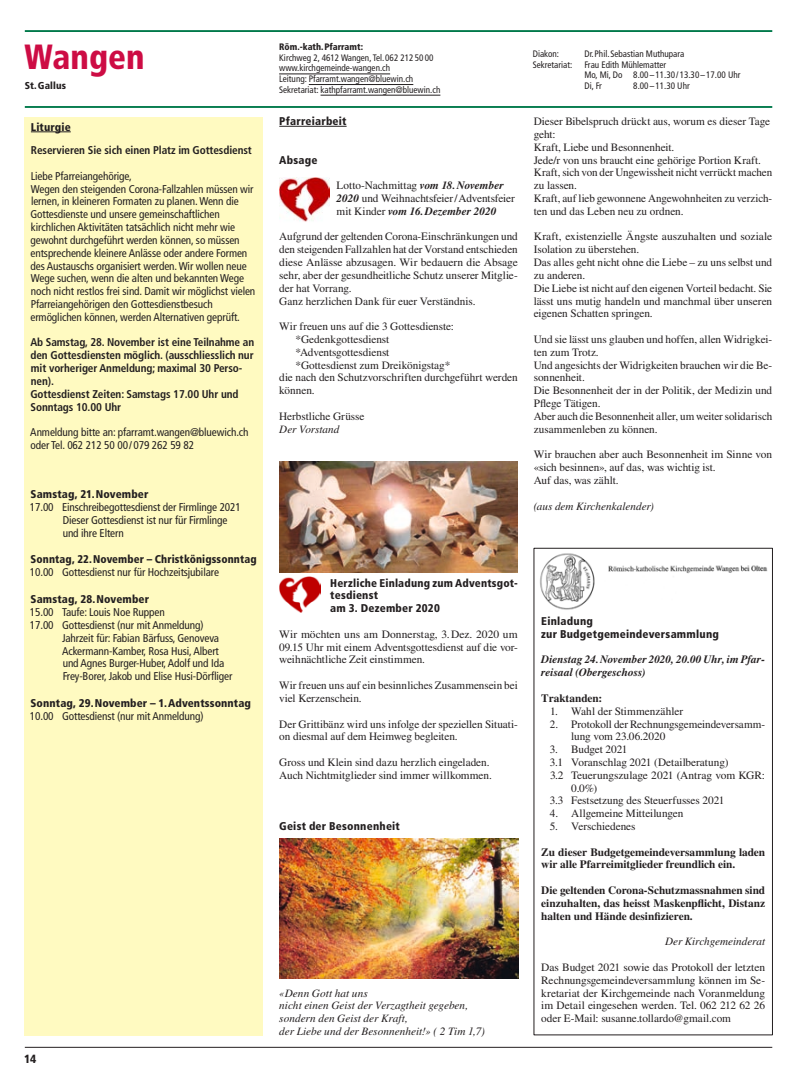
<style>
.page{position:relative;width:798px;height:1081px;background:#fff}
.page>*{position:absolute;margin:0;border:0;box-sizing:border-box;transform-origin:0 0}
.t1{font:900 condensed 35px "Frutiger";color:#cd0c44;scale:.95 1}
.t2{font:900 condensed 11.88px "Frutiger";color:#231f20}
.t3{font:11.25px/12.8px "Times";letter-spacing:-.005em;color:#231f20}
.t4{font:condensed 11.25px/12.9px "Frutiger";letter-spacing:-.01em;color:#231f20}
.t5{font:900 condensed 11.25px/12.9px "Frutiger";letter-spacing:.015em;color:#231f20}
.t6{font:700 condensed 11.25px/12.9px "Frutiger";letter-spacing:-.01em;color:#231f20}
.t7{font:700 11.25px/12.8px "Times";letter-spacing:-.005em;color:#231f20}
.t8{font:italic 11.25px/12.9px "Times";color:#231f20}
.t9{font:italic 700 11.25px/12.8px "Times";letter-spacing:.005em;color:#231f20}
.t10{font:900 condensed 10px "Frutiger";letter-spacing:.015em;color:#231f20}
.t11{font:condensed 9.38px/10.6px "Frutiger";color:#231f20}
.t12{font:900 condensed 9.38px "Frutiger";color:#231f20}
.s1{font-weight:700;font-style:italic}
</style>
<div class="page">
<hr style="left:25px;top:30px;width:747px;height:2px;background:#00794a">
<hr style="left:25px;top:106px;width:747px;height:2px;background:#00794a">
<hr style="left:279px;top:74px;width:111px;height:1px;background:#231f20">
<hr style="left:309px;top:84px;width:104px;height:1px;background:#231f20">
<hr style="left:320px;top:95px;width:120px;height:1px;background:#231f20">
<hr style="left:25px;top:1047px;width:747px;height:1px;background:#231f20">
<hr style="left:279px;top:126px;width:67px;height:1px;background:#231f20">
<div style="left:25px;top:117px;width:238px;height:918px;background:#fffac1"></div>
<hr style="left:31px;top:132px;width:40px;height:1px;background:#231f20">
<img style="left:279px;top:178px;width:50px;height:44px">
<img style="left:279px;top:577px;width:42px;height:36px">
<img style="left:279px;top:461px;width:238px;height:112px">
<img style="left:279px;top:839px;width:239px;height:139px">
<img style="left:540px;top:553px;width:228px;height:57px">
<p class="t12" style="left:279px;top:41px;width:85px">Röm.-kath.Pfarramt:</p>
<p class="t11" style="left:279px;top:52px;width:163px">Kirchweg 2, 4612 Wangen, Tel.062 212 50 00 www.kirchgemeinde-wangen.ch<br>Leitung: Pfarramt.wangen@bluewin.ch Sekretariat: kathpfarramt.wangen@bluewin.ch</p>
<h1 class="t1" style="left:25px;top:36px;width:128px">Wangen</h1>
<p class="t11" style="left:532px;top:49px;width:28px">Diakon:</p>
<p class="t11" style="left:584px;top:49px;width:101px">Dr.Phil.Sebastian Muthupara</p>
<p class="t11" style="left:532px;top:59px;width:41px">Sekretariat:</p>
<p class="t11" style="left:584px;top:59px;width:157px">Frau Edith Mühlematter<br>Mo, Mi, Do 8.00–11.30 / 13.30–17.00 Uhr</p>
<p class="t10" style="left:25px;top:79px;width:43px">St.Gallus</p>
<p class="t11" style="left:584px;top:81px;width:19px">Di, Fr</p>
<p class="t11" style="left:633px;top:81px;width:58px">8.00–11.30 Uhr</p>
<p class="t5" style="left:31px;top:120px;width:41px">Liturgie</p>
<p class="t6" style="left:31px;top:144px;width:222px">Reservieren Sie sich einen Platz im Gottesdienst</p>
<p class="t4" style="left:30px;top:169px;width:226px">Liebe Pfarreiangehörige,<br>Wegen den steigenden Corona-Fallzahlen müssen wir lernen, in kleineren Formaten zu planen. Wenn die Gottesdienste und unsere gemeinschaftlichen kirchlichen Aktivitäten tatsächlich nicht mehr wie gewohnt durchgeführt werden können, so müssen entsprechende kleinere Anlässe oder andere Formen des Austauschs organisiert werden. Wir wollen neue Wege suchen, wenn die alten und bekannten Wege noch nicht restlos frei sind. Damit wir möglichst vielen Pfarreiangehörigen den Gottesdienstbesuch ermöglichen können, werden Alternativen geprüft.</p>
<p class="t6" style="left:30px;top:336px;width:225px">Ab Samstag, 28. November ist eine Teilnahme an den Gottesdiensten möglich. (ausschliesslich nur mit vorheriger Anmeldung; maximal 30 Perso&shy;nen).<br>Gottesdienst Zeiten: Samstags 17.00 Uhr und Sonntags 10.00 Uhr</p>
<p class="t4" style="left:30px;top:426px;width:220px">Anmeldung bitte an: pfarramt.wangen@bluewich.ch oder Tel. 062 212 50 00/079 262 59 82</p>
<p class="t5" style="left:31px;top:488px;width:119px">Samstag, 21.November</p>
<p class="t4" style="left:63px;top:500px;width:180px;text-indent:-33px">17.00 Einschreibegottesdienst der Firmlinge 2021<br>Dieser Gottesdienst ist nur für Firmlinge und ihre Eltern</p>
<p class="t5" style="left:31px;top:553px;width:227px">Sonntag, 22.November – Christkönigssonntag</p>
<p class="t4" style="left:30px;top:566px;width:191px">10.00 Gottesdienst nur für Hochzeitsjubilare</p>
<p class="t5" style="left:31px;top:593px;width:120px">Samstag, 28.November</p>
<p class="t4" style="left:30px;top:606px;width:136px">15.00 Taufe: Louis Noe Ruppen</p>
<p class="t4" style="left:30px;top:618px;width:175px">17.00 Gottesdienst (nur mit Anmeldung)</p>
<p class="t4" style="left:62px;top:631px;width:158px">Jahrzeit für: Fabian Bärfuss, Genoveva</p>
<p class="t4" style="left:62px;top:644px;width:158px">Ackermann-Kamber, Rosa Husi, Albert</p>
<p class="t4" style="left:63px;top:657px;width:163px">und Agnes Burger-Huber, Adolf und Ida</p>
<p class="t4" style="left:63px;top:670px;width:171px">Frey-Borer, Jakob und Elise Husi-Dörfliger</p>
<p class="t5" style="left:31px;top:697px;width:222px">Sonntag, 29.November – 1.Adventssonntag</p>
<p class="t4" style="left:30px;top:710px;width:175px">10.00 Gottesdienst (nur mit Anmeldung)</p>
<p class="t2" style="left:24px;top:1052px;width:14px">14</p>
<p class="t5" style="left:279px;top:115px;width:69px">Pfarreiarbeit</p>
<p class="t5" style="left:279px;top:153px;width:40px">Absage</p>
<p class="t3" style="left:336px;top:179px;width:180px">Lotto-Nachmittag <span class="s1">vom 18.November<br>2020</span> und Weihnachtsfeier/Adventsfeier mit Kinder <span class="s1">vom 16.Dezember 2020</span></p>
<p class="t3" style="left:279px;top:230px;width:240px">Aufgrund der geltenden Corona-Einschränkungen und den steigenden Fallzahlen hat der Vorstand entschieden diese Anlässe abzusagen. Wir bedauern die Absage sehr, aber der gesundheitliche Schutz unserer Mitglie&shy;der hat Vorrang.<br>Ganz herzlichen Dank für euer Verständnis.</p>
<p class="t3" style="left:279px;top:320px;width:176px">Wir freuen uns auf die 3 Gottesdienste:</p>
<p class="t3" style="left:295px;top:333px;width:95px">*Gedenkgottesdienst</p>
<p class="t3" style="left:295px;top:346px;width:95px">*Adventsgottesdienst</p>
<p class="t3" style="left:295px;top:358px;width:156px">*Gottesdienst zum Dreikönigstag*</p>
<p class="t3" style="left:279px;top:371px;width:240px">die nach den Schutzvorschriften durchgeführt werden</p>
<p class="t3" style="left:279px;top:384px;width:37px">können.</p>
<p class="t3" style="left:279px;top:410px;width:87px">Herbstliche Grüsse</p>
<p class="t8" style="left:279px;top:422px;width:62px">Der Vorstand</p>
<p class="t3" style="left:533px;top:115px;width:240px">Dieser Bibelspruch drückt aus, worum es dieser Tage geht:<br>Kraft, Liebe und Besonnenheit.<br>Jede/r von uns braucht eine gehörige Portion Kraft.<br>Kraft, sich von der Ungewissheit nicht verrückt machen zu lassen.<br>Kraft, auf lieb gewonnene Angewohnheiten zu verzich&shy;ten und das Leben neu zu ordnen.</p>
<p class="t3" style="left:533px;top:230px;width:240px">Kraft, existenzielle Ängste auszuhalten und soziale Isolation zu überstehen.<br>Das alles geht nicht ohne die Liebe – zu uns selbst und zu anderen.<br>Die Liebe ist nicht auf den eigenen Vorteil bedacht. Sie lässt uns mutig handeln und manchmal über unseren eigenen Schatten springen.</p>
<p class="t3" style="left:533px;top:333px;width:240px">Und sie lässt uns glauben und hoffen, allen Widrigkei&shy;ten zum Trotz.<br>Und angesichts der Widrigkeiten brauchen wir die Be&shy;sonnenheit.<br>Die Besonnenheit der in der Politik, der Medizin und Pflege Tätigen.<br>Aber auch die Besonnenheit aller, um weiter solidarisch zusammenleben zu können.</p>
<p class="t3" style="left:533px;top:448px;width:240px">Wir brauchen aber auch Besonnenheit im Sinne von «sich besinnen», auf das, was wichtig ist.<br>Auf das, was zählt.</p>
<p class="t8" style="left:533px;top:499px;width:122px">(aus dem Kirchenkalender)</p>
<p class="t5" style="left:330px;top:576px;width:189px">Herzliche Einladung zum Adventsgot&shy;tesdienst<br>am 3. Dezember 2020</p>
<p class="t3" style="left:279px;top:627px;width:240px;text-align:justify">Wir möchten uns am Donnerstag, 3.Dez. 2020 um 09.15 Uhr mit einem Adventsgottesdienst auf die vor&shy;weihnächtliche Zeit einstimmen.</p>
<p class="t3" style="left:279px;top:679px;width:240px">Wir freuen uns auf ein besinnliches Zusammensein bei viel Kerzenschein.</p>
<p class="t3" style="left:279px;top:717px;width:240px">Der Grittibänz wird uns infolge der speziellen Situati&shy;on diesmal auf dem Heimweg begleiten.</p>
<p class="t3" style="left:279px;top:755px;width:214px">Gross und Klein sind dazu herzlich eingeladen.<br>Auch Nichtmitglieder sind immer willkommen.</p>
<p class="t5" style="left:279px;top:819px;width:122px">Geist der Besonnenheit</p>
<p class="t8" style="left:279px;top:986px;width:207px">«Denn Gott hat uns<br>nicht einen Geist der Verzagtheit gegeben, sondern den Geist der Kraft,<br>der Liebe und der Besonnenheit!» ( 2 Tim 1,7)</p>
<p class="t5" style="left:541px;top:614px;width:179px">Einladung<br>zur Budgetgemeindeversammlung</p>
<p class="t9" style="left:541px;top:653px;width:225px">Dienstag 24.November 2020, 20.00 Uhr, im Pfar&shy;reisaal (Obergeschoss)</p>
<p class="t7" style="left:541px;top:691px;width:62px">Traktanden:</p>
<p class="t3" style="left:549px;top:704px;width:134px">1. Wahl der Stimmenzähler</p>
<p class="t3" style="left:571px;top:717px;width:195px;text-indent:-21px">2. Protokoll der Rechnungsgemeindeversamm&shy;lung vom 23.06.2020</p>
<p class="t3" style="left:549px;top:743px;width:79px">3. Budget 2021</p>
<p class="t3" style="left:549px;top:756px;width:180px">3.1 Voranschlag 2021 (Detailberatung)</p>
<p class="t3" style="left:549px;top:768px;width:216px">3.2 Teuerungszulage 2021 (Antrag vom KGR:</p>
<p class="t3" style="left:571px;top:781px;width:27px">0.0%)</p>
<p class="t3" style="left:549px;top:794px;width:176px">3.3 Festsetzung des Steuerfusses 2021</p>
<p class="t3" style="left:549px;top:807px;width:135px">4. Allgemeine Mitteilungen</p>
<p class="t3" style="left:549px;top:820px;width:87px">5. Verschiedenes</p>
<p class="t7" style="left:541px;top:845px;width:225px">Zu dieser Budgetgemeindeversammlung laden wir alle Pfarreimitglieder freundlich ein.</p>
<p class="t7" style="left:541px;top:883px;width:225px;text-align:justify">Die geltenden Corona-Schutzmassnahmen sind einzuhalten, das heisst Maskenpflicht, Distanz halten und Hände desinfizieren.</p>
<p class="t8" style="left:665px;top:935px;width:101px">Der Kirchgemeinderat</p>
<p class="t3" style="left:541px;top:961px;width:225px;text-align:justify">Das Budget 2021 sowie das Protokoll der letzten Rechnungsgemeindeversammlung können im Se&shy;kretariat der Kirchgemeinde nach Voranmeldung im Detail eingesehen werden. Tel. 062 212 62 26 oder E-Mail: susanne.tollardo@gmail.com</p>
</div>
